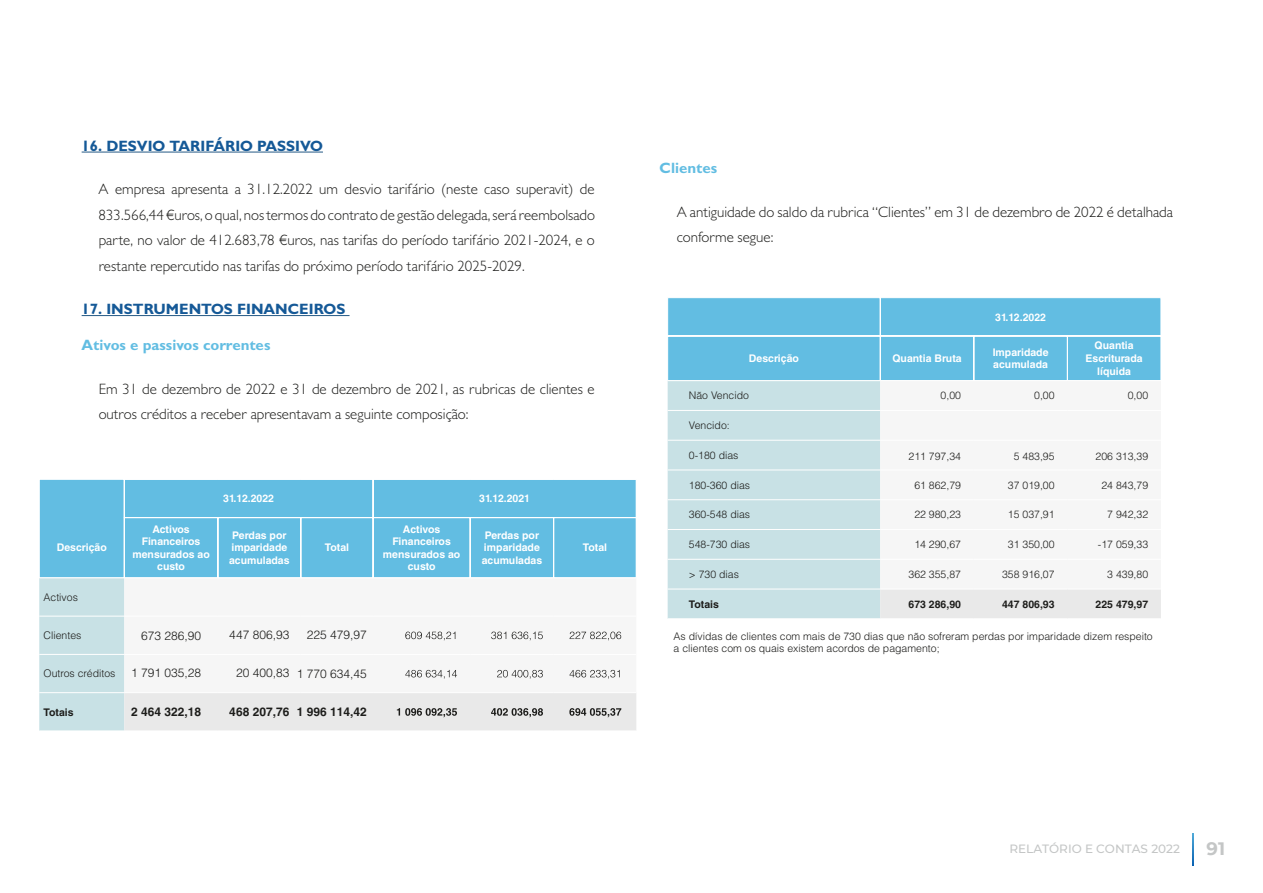
<style>
.page{position:relative;width:1263px;height:893px;background:#fff}
.page>*{position:absolute;margin:0;border:0;box-sizing:border-box;transform-origin:0 0}
.t1{font:700 18px "Montserrat";color:#c4c6c6}
.t2{font:300 15px/25.5px "Gill Sans MT Pro";color:#1d1d1b}
.t3{font:700 15px "Gill Sans MT Pro";color:#155997}
.t4{font:700 15px "Gill Sans MT Pro";color:#62bde2}
.t5{font:300 12px "Helvetica LT Std";color:#1d1d1b}
.t6{font:700 12px "Helvetica LT Std";color:#1d1d1b}
.t7{font:500 12px "Montserrat";color:#c4c6c6}
.t8{font:300 10.5px/12.6px "Helvetica LT Std";color:#1d1d1b}
.t9{font:700 10.5px/12.6px "Helvetica LT Std";color:#fff;text-align:center}
.t10{font:700 10.5px "Helvetica LT Std";color:#1d1d1b}
</style>
<div class="page">
<hr style="left:82px;top:152px;width:241px;height:1px;background:#245985">
<hr style="left:82px;top:315px;width:267px;height:1px;background:#245985">
<div style="left:39px;top:479px;width:597px;height:99px;background:#62bde2"></div>
<hr style="left:124px;top:517px;width:94px;height:1px;background:#fff">
<hr style="left:218px;top:517px;width:83px;height:1px;background:#fff">
<hr style="left:301px;top:517px;width:72px;height:1px;background:#fff">
<hr style="left:373px;top:517px;width:97px;height:1px;background:#fff">
<hr style="left:470px;top:517px;width:84px;height:1px;background:#fff">
<hr style="left:554px;top:517px;width:82px;height:1px;background:#fff">
<hr style="left:124px;top:479px;width:94px;height:1px;background:#fff">
<hr style="left:218px;top:479px;width:83px;height:1px;background:#fff">
<hr style="left:301px;top:479px;width:72px;height:1px;background:#fff">
<hr style="left:373px;top:479px;width:97px;height:1px;background:#fff">
<hr style="left:470px;top:479px;width:84px;height:1px;background:#fff">
<hr style="left:554px;top:479px;width:82px;height:1px;background:#fff">
<hr style="left:124px;top:479px;width:1px;height:38px;background:#fff">
<hr style="left:373px;top:479px;width:1px;height:38px;background:#fff">
<hr style="left:124px;top:518px;width:1px;height:60px;background:#fff">
<hr style="left:218px;top:518px;width:1px;height:60px;background:#fff">
<hr style="left:301px;top:518px;width:1px;height:60px;background:#fff">
<hr style="left:373px;top:518px;width:1px;height:60px;background:#fff">
<hr style="left:470px;top:518px;width:1px;height:60px;background:#fff">
<hr style="left:553px;top:518px;width:1px;height:60px;background:#fff">
<svg style="left:39px;top:578px;width:597px;height:153px"></svg>
<div style="left:668px;top:298px;width:493px;height:82px;background:#62bde2"></div>
<div style="left:668px;top:381px;width:212px;height:237px;background:#c8e1e5"></div>
<div style="left:880px;top:590px;width:281px;height:28px;background:#e9e9e9"></div>
<hr style="left:668px;top:336px;width:212px;height:1px;background:#fff">
<hr style="left:880px;top:336px;width:94px;height:1px;background:#fff">
<hr style="left:974px;top:336px;width:93px;height:1px;background:#fff">
<hr style="left:1067px;top:336px;width:94px;height:1px;background:#fff">
<hr style="left:668px;top:410px;width:212px;height:1px;background:#fff">
<hr style="left:668px;top:440px;width:212px;height:1px;background:#fff">
<hr style="left:668px;top:470px;width:212px;height:1px;background:#fff">
<hr style="left:668px;top:499px;width:212px;height:1px;background:#fff">
<hr style="left:668px;top:529px;width:212px;height:1px;background:#fff">
<hr style="left:668px;top:559px;width:212px;height:1px;background:#fff">
<hr style="left:668px;top:589px;width:212px;height:1px;background:#fff">
<svg style="left:1192px;top:834px;width:2px;height:32px"></svg>
<p class="t3" style="left:82px;top:136px;width:243px">16. DESVIO TARIFÁRIO PASSIVO</p>
<p class="t2" style="left:99px;top:176px;width:498px;text-align:justify">A empresa apresenta a 31.12.2022 um desvio tarifário (neste caso superavit) de 833.566,44€uros, o qual, nostermos do contrato de gestão delegada,será reembolsado parte, no valor de 412.683,78 €uros, nas tarifas do período tarifário 2021-2024, e o restante repercutido nas tarifas do próximo período tarifário 2025-2029.</p>
<p class="t3" style="left:82px;top:300px;width:265px">17. INSTRUMENTOS FINANCEIROS</p>
<p class="t4" style="left:82px;top:336px;width:190px">Ativos e passivos correntes</p>
<p class="t2" style="left:99px;top:376px;width:498px">Em 31 de dezembro de 2022 e 31 de dezembro de 2021, as rubricas de clientes e outros créditos a receber apresentavam a seguinte composição:</p>
<p class="t9" style="left:57px;top:541px;width:52px">Descrição</p>
<p class="t8" style="left:44px;top:591px;width:36px">Activos</p>
<p class="t8" style="left:44px;top:629px;width:39px">Clientes</p>
<p class="t8" style="left:44px;top:667px;width:73px">Outros créditos</p>
<p class="t10" style="left:44px;top:705px;width:32px">Totais</p>
<p class="t9" style="left:223px;top:492px;width:52px">31.12.2022</p>
<p class="t9" style="left:479px;top:492px;width:52px">31.12.2021</p>
<p class="t9" style="left:132px;top:522px;width:79px">Activos<br>Financeiros mensurados ao custo</p>
<p class="t9" style="left:229px;top:529px;width:62px;text-align:left">Perdas por imparidade acumuladas</p>
<p class="t9" style="left:325px;top:541px;width:26px">Total</p>
<p class="t9" style="left:383px;top:522px;width:79px">Activos<br>Financeiros mensurados ao custo</p>
<p class="t9" style="left:482px;top:529px;width:62px;text-align:left">Perdas por imparidade acumuladas</p>
<p class="t5" style="left:141px;top:628px;width:62px">673 286,90</p>
<p class="t5" style="left:229px;top:627px;width:62px">447 806,93</p>
<p class="t5" style="left:307px;top:627px;width:62px">225 479,97</p>
<p class="t5" style="left:131px;top:665px;width:72px">1 791 035,28</p>
<p class="t5" style="left:236px;top:666px;width:132px">20 400,83 1 770 634,45</p>
<p class="t6" style="left:131px;top:704px;width:72px">2 464 322,18</p>
<p class="t6" style="left:229px;top:704px;width:139px">468 207,76 1 996 114,42</p>
<p class="t9" style="left:583px;top:541px;width:26px">Total</p>
<p class="t4" style="left:660px;top:159px;width:59px">Clientes</p>
<p class="t2" style="left:677px;top:199px;width:498px">A antiguidade do saldo da rubrica “Clientes” em 31 de dezembro de 2022 é detalhada conforme segue:</p>
<p class="t9" style="left:995px;top:310px;width:52px">31.12.2022</p>
<p class="t9" style="left:749px;top:352px;width:52px">Descrição</p>
<p class="t9" style="left:892px;top:352px;width:71px">Quantia Bruta</p>
<p class="t9" style="left:993px;top:346px;width:57px;text-align:left">Imparidade acumulada</p>
<p class="t9" style="left:1085px;top:339px;width:59px">Quantia<br>Escriturada líquida</p>
<p class="t8" style="left:689px;top:389px;width:62px">Não Vencido</p>
<p class="t8" style="left:941px;top:389px;width:22px">0,00</p>
<p class="t8" style="left:1034px;top:389px;width:22px">0,00</p>
<p class="t8" style="left:1128px;top:389px;width:22px">0,00</p>
<p class="t8" style="left:689px;top:419px;width:42px">Vencido:</p>
<p class="t8" style="left:689px;top:449px;width:51px">0-180 dias</p>
<p class="t8" style="left:689px;top:478px;width:63px">180-360 dias</p>
<p class="t8" style="left:689px;top:508px;width:63px">360-548 dias</p>
<p class="t8" style="left:689px;top:538px;width:63px">548-730 dias</p>
<p class="t8" style="left:689px;top:568px;width:52px">&gt; 730 dias</p>
<p class="t10" style="left:689px;top:598px;width:32px">Totais</p>
<p class="t8" style="left:674px;top:630px;width:481px">As dívidas de clientes com mais de 730 dias que não sofreram perdas por imparidade dizem respeito a clientes com os quais existem acordos de pagamento;</p>
<p class="t8" style="left:1014px;top:450px;width:42px">5 483,95</p>
<p class="t8" style="left:1008px;top:478px;width:48px">37 019,00</p>
<p class="t8" style="left:1008px;top:508px;width:48px">15 037,91</p>
<p class="t8" style="left:1008px;top:538px;width:48px">31 350,00</p>
<p class="t8" style="left:1002px;top:567px;width:54px">358 916,07</p>
<p class="t10" style="left:1002px;top:598px;width:54px">447 806,93</p>
<p class="t8" style="left:908px;top:450px;width:54px">211 797,34</p>
<p class="t8" style="left:914px;top:478px;width:48px">61 862,79</p>
<p class="t8" style="left:914px;top:508px;width:48px">22 980,23</p>
<p class="t8" style="left:914px;top:538px;width:48px">14 290,67</p>
<p class="t8" style="left:908px;top:567px;width:54px">362 355,87</p>
<p class="t10" style="left:908px;top:598px;width:54px">673 286,90</p>
<p class="t8" style="left:1095px;top:450px;width:54px">206 313,39</p>
<p class="t8" style="left:1101px;top:479px;width:48px">24 843,79</p>
<p class="t8" style="left:1107px;top:508px;width:42px">7 942,32</p>
<p class="t8" style="left:1098px;top:538px;width:52px">-17 059,33</p>
<p class="t8" style="left:1107px;top:567px;width:42px">3 439,80</p>
<p class="t10" style="left:1095px;top:598px;width:54px">225 479,97</p>
<p class="t7" style="left:1009px;top:841px;width:172px">RELATÓRIO E CONTAS 2022</p>
<p class="t1" style="left:1206px;top:835px;width:20px">91</p>
</div>
